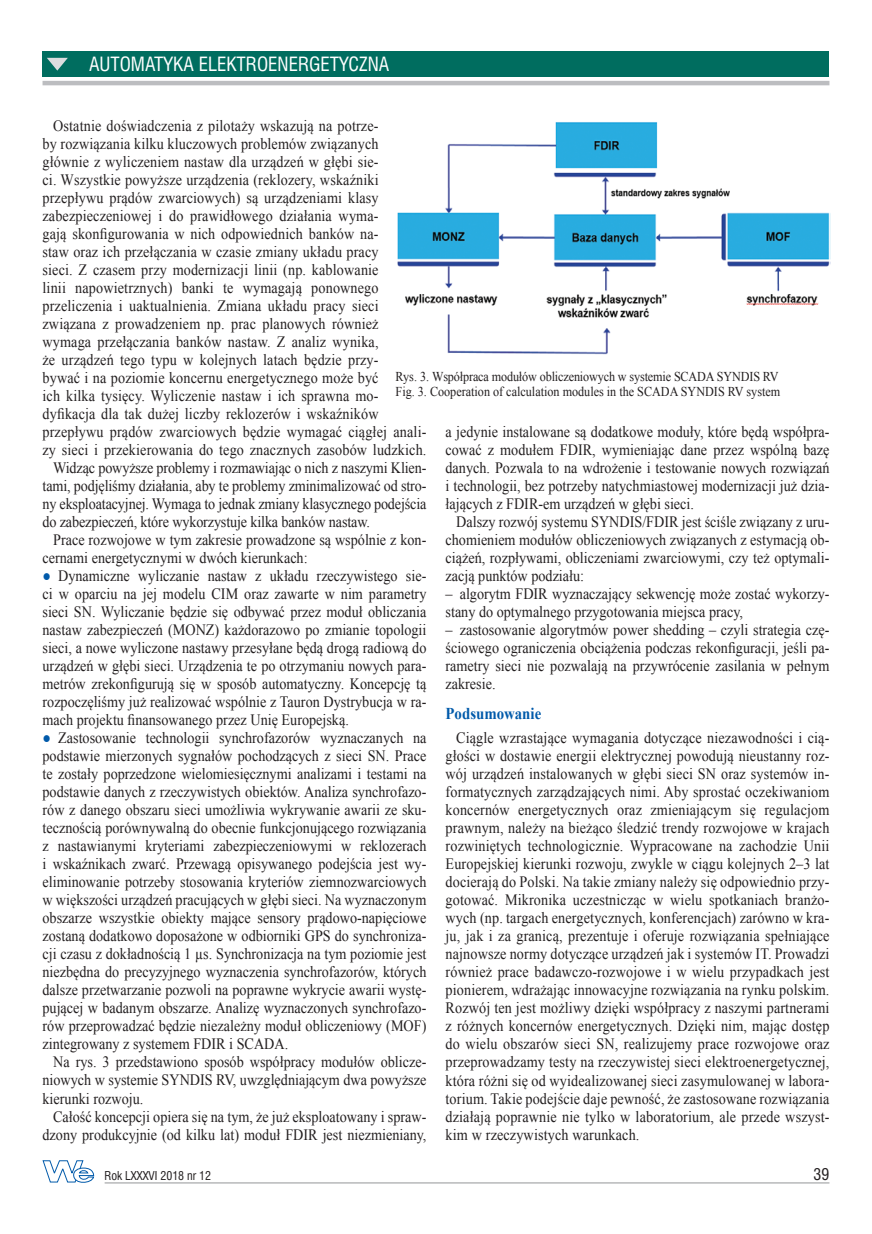
<style>
.page{position:relative;width:872px;height:1234px;background:#fff}
.page>*{position:absolute;margin:0;border:0;box-sizing:border-box;transform-origin:0 0}
.t1{font:18px "Swis 721 Cn PL";color:#fff}
.t2{font:700 16.5px "Times New Roman";color:#015aaa;scale:.9 1}
.t3{font:15.75px/18px "Times New Roman";letter-spacing:.01em;color:#231f20;text-align:justify;scale:.9 1}
.t4{font:15.75px "Times New Roman";letter-spacing:-.01em;color:#231f20;scale:.9 1}
.t5{font:15px "Swis 721 Cn PL";color:#231f20}
.t6{font:13.5px/15px "Times New Roman";letter-spacing:-.005em;color:#231f20;scale:.9 1}
.t7{font:11.25px "Swis 721 Cn PL";color:#231f20}
.s1{color:#015aaa}
</style>
<div class="page">
<svg style="left:42px;top:1160px;width:52px;height:22px"></svg>
<hr style="left:105px;top:1182px;width:724px;height:1px;background:#939598">
<div style="left:43px;top:51px;width:786px;height:26px;background:#006d5f"></div>
<hr style="left:43px;top:81px;width:786px;height:4px;background:#bcbdc0">
<svg style="left:47px;top:58px;width:21px;height:13px"></svg>
<img style="left:397px;top:122px;width:433px;height:232px">
<p class="t1" style="left:89px;top:53px;width:301px">AUTOMATYKA ELEKTROENERGETYCZNA</p>
<p class="t3" style="left:53px;top:116px;width:363px">Ostatnie doświadczenia z pilotaży wskazują na potrze-</p>
<p class="t3" style="left:43px;top:134px;width:375px">by rozwiązania kilku kluczowych problemów związanych</p>
<p class="t3" style="left:43px;top:152px;width:375px">głównie z wyliczeniem nastaw dla urządzeń w głębi sie-</p>
<p class="t3" style="left:43px;top:170px;width:375px">ci. Wszystkie powyższe urządzenia (reklozery, wskaźniki</p>
<p class="t3" style="left:43px;top:188px;width:375px">przepływu prądów zwarciowych) są urządzeniami klasy</p>
<p class="t3" style="left:43px;top:206px;width:375px">zabezpieczeniowej i do prawidłowego działania wyma-</p>
<p class="t3" style="left:43px;top:224px;width:375px">gają skonfigurowania w nich odpowiednich banków na-</p>
<p class="t3" style="left:43px;top:242px;width:375px">staw oraz ich przełączania w czasie zmiany układu pracy</p>
<p class="t3" style="left:43px;top:260px;width:375px">sieci. Z czasem przy modernizacji linii (np. kablowanie</p>
<p class="t3" style="left:43px;top:278px;width:375px">linii napowietrznych) banki te wymagają ponownego</p>
<p class="t3" style="left:43px;top:296px;width:375px">przeliczenia i uaktualnienia. Zmiana układu pracy sieci</p>
<p class="t3" style="left:43px;top:314px;width:375px">związana z prowadzeniem np. prac planowych również</p>
<p class="t3" style="left:43px;top:332px;width:375px">wymaga przełączania banków nastaw. Z analiz wynika,</p>
<p class="t3" style="left:43px;top:350px;width:375px">że urządzeń tego typu w kolejnych latach będzie przy-</p>
<p class="t3" style="left:43px;top:368px;width:375px">bywać i na poziomie koncernu energetycznego może być</p>
<p class="t3" style="left:43px;top:386px;width:375px">ich kilka tysięcy. Wyliczenie nastaw i ich sprawna mo-</p>
<p class="t3" style="left:43px;top:404px;width:375px">dyfikacja dla tak dużej liczby reklozerów i wskaźników</p>
<p class="t3" style="left:43px;top:422px;width:428px">przepływu prądów zwarciowych będzie wymagać ciągłej anali-</p>
<p class="t3" style="left:43px;top:440px;width:428px">zy sieci i przekierowania do tego znacznych zasobów ludzkich.</p>
<p class="t4" style="left:53px;top:457px;width:416px">Widząc powyższe problemy i rozmawiając o nich z naszymi Klien-</p>
<p class="t4" style="left:43px;top:475px;width:428px">tami, podjęliśmy działania, aby te problemy zminimalizować od stro-</p>
<p class="t4" style="left:43px;top:493px;width:428px">ny eksploatacyjnej. Wymaga to jednak zmiany klasycznego podejścia</p>
<p class="t4" style="left:43px;top:511px;width:365px">do zabezpieczeń, które wykorzystuje kilka banków nastaw.</p>
<p class="t3" style="left:53px;top:530px;width:416px">Prace rozwojowe w tym zakresie prowadzone są wspólnie z kon-</p>
<p class="t3" style="left:43px;top:548px;width:296px">cernami energetycznymi w dwóch kierunkach:</p>
<p class="t3" style="left:43px;top:566px;width:428px"><span class="s1">●</span> Dynamiczne wyliczanie nastaw z układu rzeczywistego sie&shy;ci w oparciu na jej modelu CIM oraz zawarte w nim parametry sieci SN. Wyliczanie będzie się odbywać przez moduł obliczania nastaw zabezpieczeń (MONZ) każdorazowo po zmianie topologii sieci, a nowe wyliczone nastawy przesyłane będą drogą radiową do urządzeń w głębi sieci. Urządzenia te po otrzymaniu nowych para&shy;metrów zrekonfigurują się w sposób automatyczny. Koncepcję tą rozpoczęliśmy już realizować wspólnie z Tauron Dystrybucja w ra&shy;mach projektu finansowanego przez Unię Europejską.</p>
<p class="t3" style="left:43px;top:728px;width:428px"><span class="s1">●</span> Zastosowanie technologii synchrofazorów wyznaczanych na podstawie mierzonych sygnałów pochodzących z sieci SN. Prace te zostały poprzedzone wielomiesięcznymi analizami i testami na podstawie danych z rzeczywistych obiektów. Analiza synchrofazo&shy;rów z danego obszaru sieci umożliwia wykrywanie awarii ze sku&shy;tecznością porównywalną do obecnie funkcjonującego rozwiązania z nastawianymi kryteriami zabezpieczeniowymi w reklozerach i wskaźnikach zwarć. Przewagą opisywanego podejścia jest wy&shy;eliminowanie potrzeby stosowania kryteriów ziemnozwarciowych w większości urządzeń pracujących w głębi sieci. Na wyznaczonym obszarze wszystkie obiekty mające sensory prądowo-napięciowe zostaną dodatkowo doposażone w odbiorniki GPS do synchroniza&shy;cji czasu z dokładnością 1 µs. Synchronizacja na tym poziomie jest niezbędna do precyzyjnego wyznaczenia synchrofazorów, których dalsze przetwarzanie pozwoli na poprawne wykrycie awarii wystę&shy;pującej w badanym obszarze. Analizę wyznaczonych synchrofazo&shy;rów przeprowadzać będzie niezależny moduł obliczeniowy (MOF) zintegrowany z systemem FDIR i SCADA.</p>
<p class="t3" style="left:43px;top:1052px;width:428px;text-indent:11px">Na rys. 3 przedstawiono sposób współpracy modułów oblicze&shy;niowych w systemie SYNDIS RV, uwzględniającym dwa powyższe kierunki rozwoju.</p>
<p class="t3" style="left:43px;top:1106px;width:428px;text-align:right">Całość koncepcji opiera się na tym, że już eksploatowany i spraw&shy;dzony produkcyjnie (od kilku lat) moduł FDIR jest niezmieniany,</p>
<p class="t6" style="left:395px;top:369px;width:429px">Rys. 3. Współpraca modułów obliczeniowych w systemie SCADA SYNDIS RV<br>Fig. 3. Cooperation of calculation modules in the SCADA SYNDIS RV system</p>
<p class="t3" style="left:445px;top:422px;width:428px">a jedynie instalowane są dodatkowe moduły, które będą współpra&shy;cować z modułem FDIR, wymieniając dane przez wspólną bazę danych. Pozwala to na wdrożenie i testowanie nowych rozwiązań i technologii, bez potrzeby natychmiastowej modernizacji już dzia&shy;łających z FDIR-em urządzeń w głębi sieci.</p>
<p class="t3" style="left:445px;top:512px;width:428px;text-indent:11px">Dalszy rozwój systemu SYNDIS/FDIR jest ściśle związany z uru&shy;chomieniem modułów obliczeniowych związanych z estymacją ob&shy;ciążeń, rozpływami, obliczeniami zwarciowymi, czy też optymali&shy;zacją punktów podziału:</p>
<p class="t3" style="left:445px;top:584px;width:428px">– algorytm FDIR wyznaczający sekwencję może zostać wykorzy&shy;stany do optymalnego przygotowania miejsca pracy,</p>
<p class="t3" style="left:445px;top:620px;width:428px">– zastosowanie algorytmów power shedding – czyli strategia czę&shy;ściowego ograniczenia obciążenia podczas rekonfiguracji, jeśli pa&shy;rametry sieci nie pozwalają na przywrócenie zasilania w pełnym zakresie.</p>
<p class="t2" style="left:445px;top:702px;width:108px">Podsumowanie</p>
<p class="t3" style="left:445px;top:728px;width:428px;text-indent:11px">Ciągle wzrastające wymagania dotyczące niezawodności i cią&shy;głości w dostawie energii elektrycznej powodują nieustanny roz&shy;wój urządzeń instalowanych w głębi sieci SN oraz systemów in&shy;formatycznych zarządzających nimi. Aby sprostać oczekiwaniom koncernów energetycznych oraz zmieniającym się regulacjom prawnym, należy na bieżąco śledzić trendy rozwojowe w krajach rozwiniętych technologicznie. Wypracowane na zachodzie Unii Europejskiej kierunki rozwoju, zwykle w ciągu kolejnych 2–3 lat docierają do Polski. Na takie zmiany należy się odpowiednio przy&shy;gotować. Mikronika uczestnicząc w wielu spotkaniach branżo&shy;wych (np. targach energetycznych, konferencjach) zarówno w kra&shy;ju, jak i za granicą, prezentuje i oferuje rozwiązania spełniające najnowsze normy dotyczące urządzeń jak i systemów IT. Prowadzi również prace badawczo-rozwojowe i w wielu przypadkach jest pionierem, wdrażając innowacyjne rozwiązania na rynku polskim.<br>Rozwój ten jest możliwy dzięki współpracy z naszymi partnerami z różnych koncernów energetycznych. Dzięki nim, mając dostęp do wielu obszarów sieci SN, realizujemy prace rozwojowe oraz przeprowadzamy testy na rzeczywistej sieci elektroenergetycznej, która różni się od wyidealizowanej sieci zasymulowanej w labora&shy;torium. Takie podejście daje pewność, że zastosowane rozwiązania działają poprawnie nie tylko w laboratorium, ale przede wszyst&shy;kim w rzeczywistych warunkach.</p>
<p class="t7" style="left:105px;top:1168px;width:108px">Rok LXXXVI 2018 nr 12</p>
<p class="t5" style="left:813px;top:1164px;width:17px">39</p>
</div>
